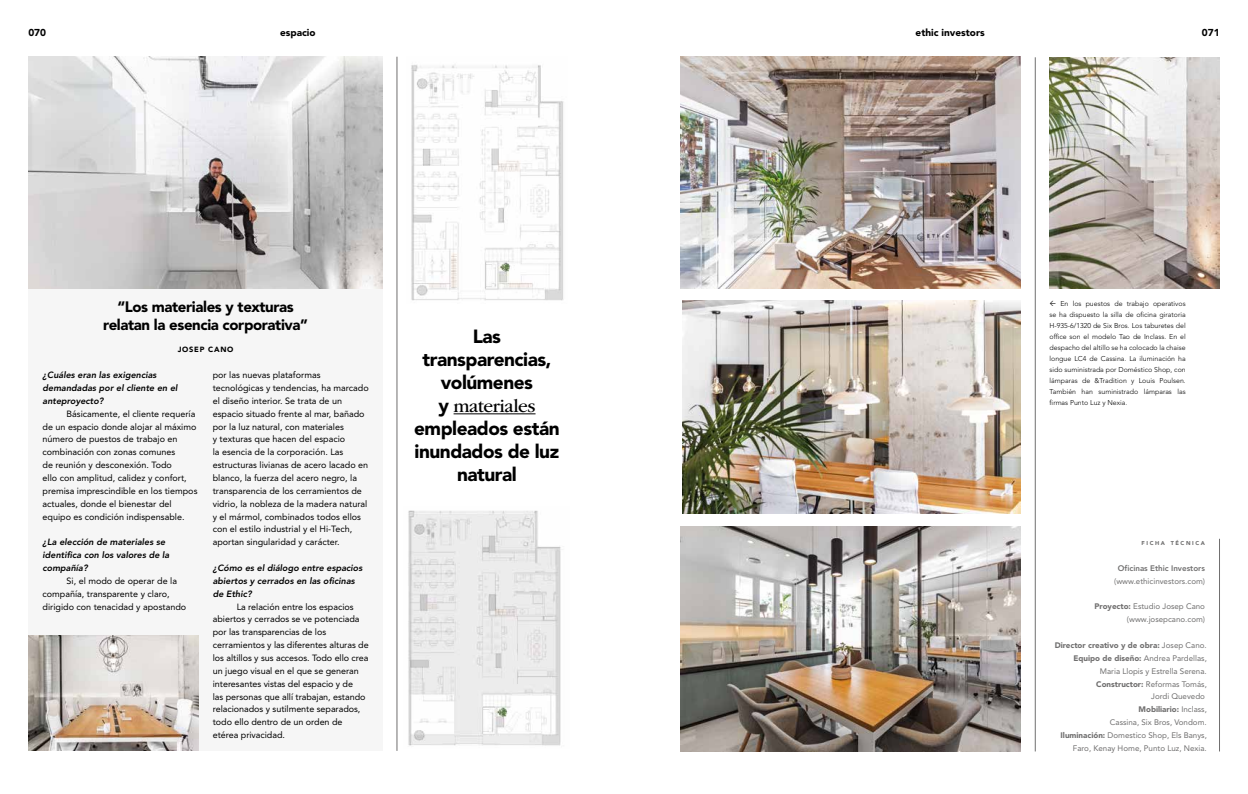
<style>
.page{position:relative;width:1248px;height:794px;background:#fff}
.page>*{position:absolute;margin:0;border:0;box-sizing:border-box;transform-origin:0 0}
.t1{font:900 19px/23px "Avenir LT Std";letter-spacing:-.025em;color:#000;text-align:center}
.t2{font:19px "ITC Garamond Std";letter-spacing:-.025em;color:#000}
.t3{font:900 15px/18px "Avenir LT Std";letter-spacing:-.025em;color:#000;text-align:center}
.t4{font:900 10px "Avenir LT Std";color:#000}
.t5{font:9px/12.9px "Avenir LT Std";color:#000}
.t6{font:italic 800 9px/12.9px "Avenir LT Std";color:#000}
.t7{font:8px/12.8px "Avenir LT Std";color:#706f6f;text-align:right}
.t8{font:800 8px "Avenir LT Std";color:#706f6f}
.t9{font:900 7.5px "Avenir LT Std";color:#000}
.t10{font:300 7px/11px "Avenir LT Std";color:#000;text-align:justify}
.t11{font:900 5.6px "Avenir LT Std";letter-spacing:.285em;color:#706f6f}
.s1{font-family:"Avenir LT Std";font-weight:900}
.s2{font-weight:900}
</style>
<div class="page">
<div style="left:28px;top:57px;width:355px;height:694px;background:#f6f6f6"></div>
<img style="left:28px;top:57px;width:355px;height:231px">
<img style="left:1049px;top:57px;width:170px;height:231px">
<img style="left:28px;top:635px;width:171px;height:116px">
<img style="left:682px;top:301px;width:338px;height:212px">
<img style="left:680px;top:526px;width:340px;height:225px">
<img style="left:680px;top:57px;width:340px;height:231px">
<img style="left:411px;top:65px;width:153px;height:236px">
<img style="left:408px;top:510px;width:153px;height:236px">
<hr style="left:1034px;top:57px;width:1px;height:694px;background:#706f6f">
<hr style="left:1219px;top:539px;width:1px;height:212px;background:#706f6f">
<hr style="left:397px;top:57px;width:1px;height:694px;background:#706f6f">
<hr style="left:453px;top:413px;width:82px;height:1px;background:#000">
<p class="t4" style="left:28px;top:26px;width:19px">070</p>
<p class="t4" style="left:280px;top:26px;width:37px">espacio</p>
<p class="t4" style="left:915px;top:26px;width:71px">ethic investors</p>
<p class="t4" style="left:1201px;top:26px;width:19px">071</p>
<h2 class="t3" style="left:103px;top:298px;width:206px">“Los materiales y texturas relatan la esencia corporativa”</h2>
<p class="t9" style="left:178px;top:345px;width:18px">Josep</p>
<p class="t9" style="left:208px;top:345px;width:27px">Can o</p>
<p class="t6" style="left:43px;top:369px;width:137px">¿Cuáles eran las exigencias demandadas por el cliente en el anteproyecto?</p>
<p class="t5" style="left:43px;top:407px;width:156px;text-indent:24px">Básicamente, el cliente requería de un espacio donde alojar al máximo número de puestos de trabajo en combinación con zonas comunes<br>de reunión y desconexión. Todo<br>ello con amplitud, calidez y confort, premisa imprescindible en los tiempos actuales, donde el bienestar del equipo es condición indispensable.</p>
<p class="t6" style="left:43px;top:536px;width:128px">¿La elección de materiales se identifica con los valores de la compañía?</p>
<p class="t5" style="left:43px;top:574px;width:145px;text-indent:24px">Si, el modo de operar de la compañía, transparente y claro, dirigido con tenacidad y apostando</p>
<p class="t5" style="left:213px;top:368px;width:157px">por las nuevas plataformas tecnológicas y tendencias, ha marcado el diseño interior. Se trata de un espacio situado frente al mar, bañado por la luz natural, con materiales<br>y texturas que hacen del espacio<br>la esencia de la corporación. Las estructuras livianas de acero lacado en blanco, la fuerza del acero negro, la transparencia de los cerramientos de vidrio, la nobleza de la madera natural y el mármol, combinados todos ellos con el estilo industrial y el Hi-Tech, aportan singularidad y carácter.</p>
<p class="t6" style="left:213px;top:561px;width:151px">¿Cómo es el diálogo entre espacios abiertos y cerrados en las oficinas de Ethic?</p>
<p class="t5" style="left:213px;top:600px;width:157px;text-indent:24px">La relación entre los espacios abiertos y cerrados se ve potenciada por las transparencias de los cerramientos y las diferentes alturas de los altillos y sus accesos. Todo ello crea un juego visual en el que se generan interesantes vistas del espacio y de<br>las personas que allí trabajan, estando relacionados y sutilmente separados, todo ello dentro de un orden de etérea privacidad.</p>
<h1 class="t1" style="left:422px;top:325px;width:130px">Las transparencias, volúmenes</h1>
<h1 class="t2" style="left:438px;top:395px;width:99px"><span class="s1">y</span> materiales</h1>
<h1 class="t1" style="left:414px;top:417px;width:147px">empleados están inundados de luz natural</h1>
<p class="t10" style="left:1049px;top:298px;width:138px;text-indent:11px">En los puestos de trabajo operativos se ha dispuesto la silla de oficina giratoria H-935-6/1320 de Six Bros. Los taburetes del office son el modelo Tao de Inclass. En el despacho del altillo se ha colocado la chaise longue LC4 de Cassina. La iluminación ha sido suministrada por Doméstico Shop, con lámparas de &amp;Tradition y Louis Poulsen.<br>También han suministrado lámparas las firmas Punto Luz y Nexia.</p>
<p class="t11" style="left:1141px;top:540px;width:65px">FICHA TÉCNICA</p>
<p class="t8" style="left:1117px;top:563px;width:88px">Oficinas Ethic Investors</p>
<p class="t7" style="left:1113px;top:574px;width:93px">(www.ethicinvestors.com)</p>
<p class="t7" style="left:1094px;top:600px;width:112px"><span class="s2">Proyecto:</span> Estudio Josep Cano (www.josepcano.com)</p>
<p class="t7" style="left:1054px;top:639px;width:154px"><span class="s2">Director creativo y de obra:</span> Josep Cano.<br><span class="s2">Equipo de diseño:</span> Andrea Pardellas,<br>Maria Llopis y Estrella Serena.<br><span class="s2">Constructor:</span> Reformas Tomás,<br>Jordi Quevedo<br><span class="s2">Mobiliario:</span> Inclass,<br>Cassina, Six Bros, Vondom.<br><span class="s2">Iluminación:</span> Domestico Shop, Els Banys,<br>Faro, Kenay Home, Punto Luz, Nexia.</p>
</div>
